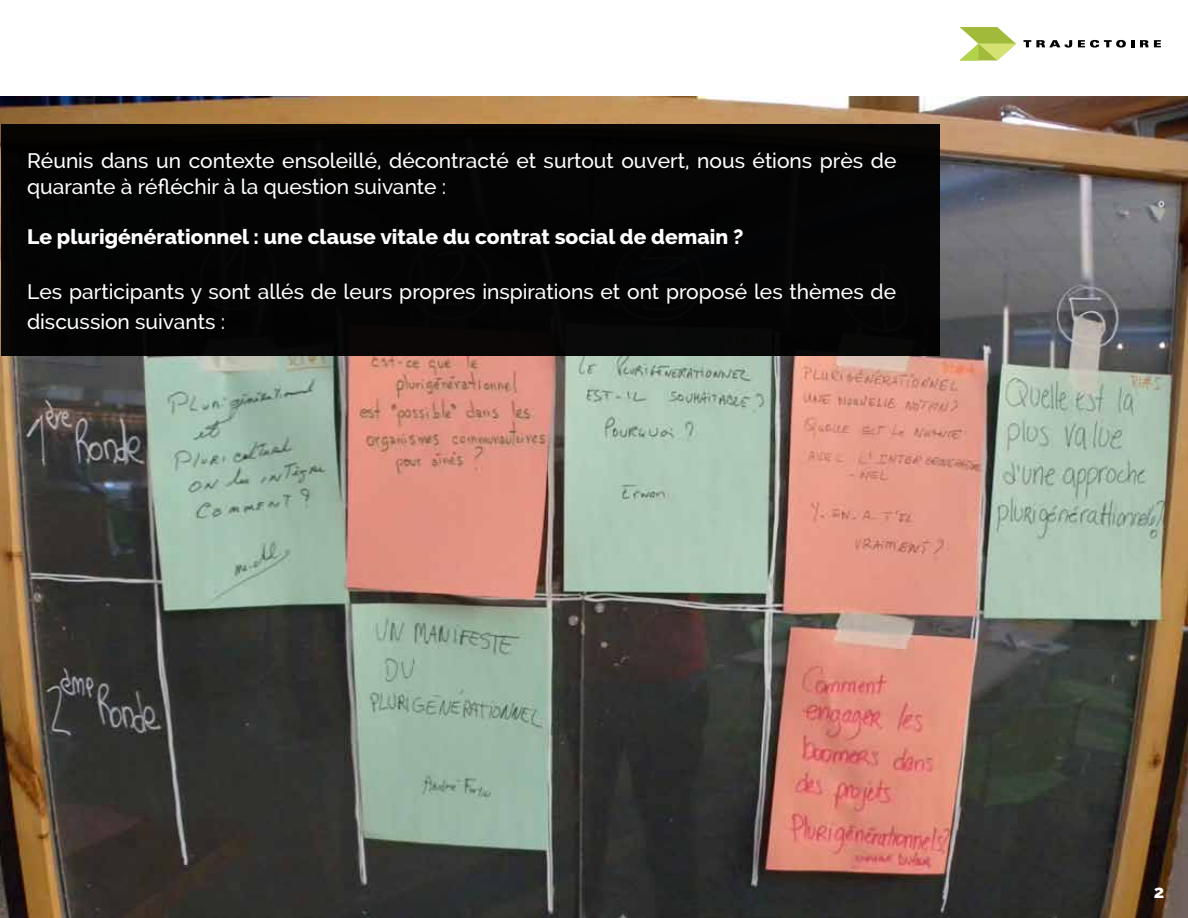
<style>
.page{position:relative;width:1188px;height:918px;background:#fff}
.page>*{position:absolute;margin:0;border:0;box-sizing:border-box;transform-origin:0 0}
.t1{font:500 21px/25.2px "Raleway";color:#fff}
.t2{font:800 21px "Raleway";color:#fff}
.t3{font:800 18px "Raleway";color:#fff}
</style>
<div class="page">
<svg style="left:1024px;top:40px;width:48px;height:8px"></svg>
<svg style="left:1078px;top:40px;width:56px;height:8px"></svg>
<svg style="left:1140px;top:40px;width:21px;height:7px"></svg>
<svg style="left:960px;top:27px;width:56px;height:33px"></svg>
<img style="left:0;top:96px;width:1188px;height:822px">
<div style="left:1px;top:124px;width:939px;height:232px;background:#000"></div>
<p class="t1" style="left:27px;top:148px;width:871px">Réunis dans un contexte ensoleillé, décontracté et surtout ouvert, nous étions près de quarante à réfléchir à la question suivante :</p>
<p class="t2" style="left:27px;top:225px;width:718px">Le plurigénérationnel : une clause vitale du contrat social de demain ?</p>
<p class="t1" style="left:27px;top:277px;width:871px;line-height:30px">Les participants y sont allés de leurs propres inspirations et ont proposé les thèmes de discussion suivants :</p>
<p class="t3" style="left:1154px;top:882px;width:12px">2</p>
</div>
